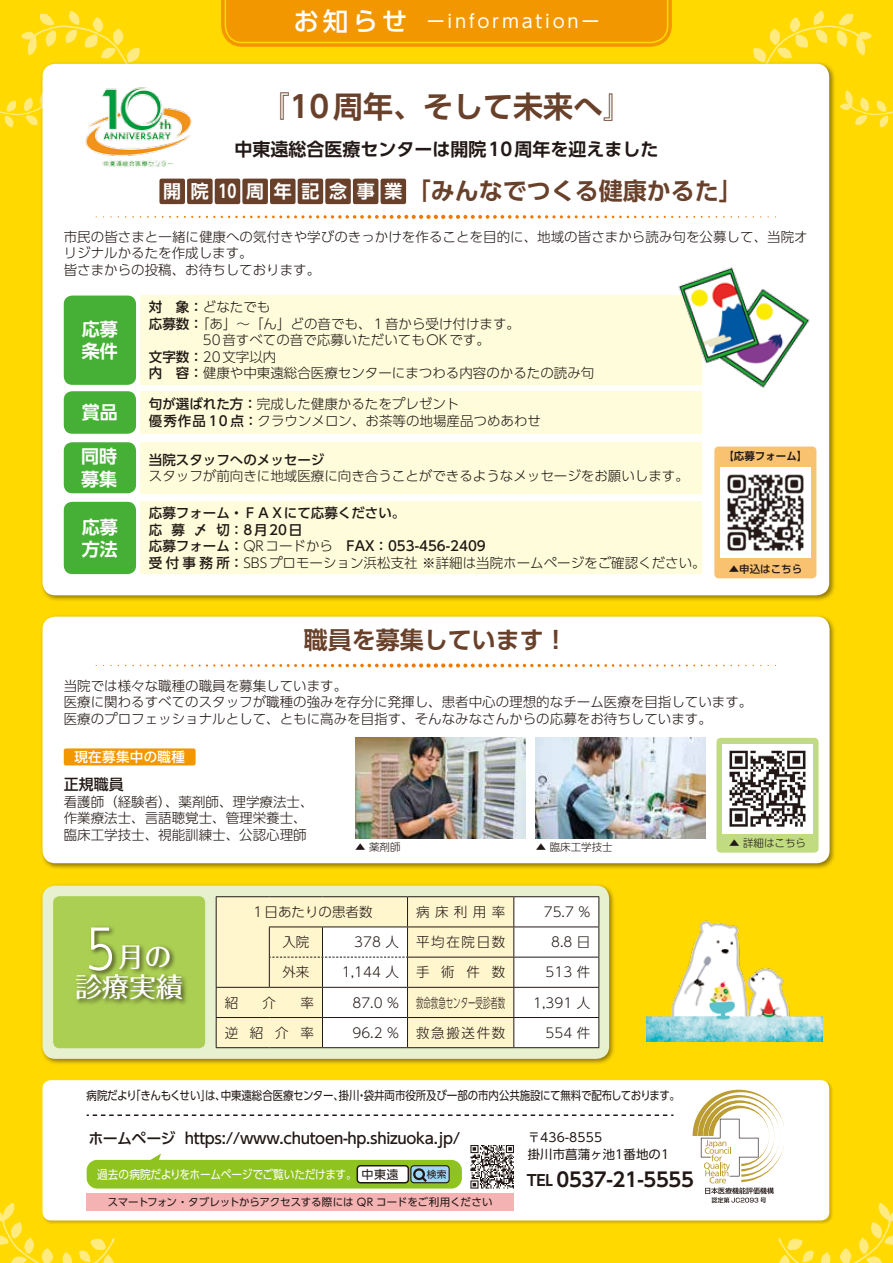
<style>
.page{position:relative;width:893px;height:1263px;background:#ffd900}
.page>*{position:absolute;margin:0;border:0;box-sizing:border-box;transform-origin:0 0}
.t1{font:700 30px "UD Shin Go Pro De";color:#69412b}
.t2{font:500 27px/30px "Folk Pro";color:#fff;text-align:center}
.t3{font:700 24px "UD Shin Go Pro De";color:#69412b}
.t4{font:700 19.5px "UD Shin Go Pro De";letter-spacing:-.02em;color:#221815}
.t5{font:700 18px "UD Shin Go Pro De";color:#221815}
.t6{font:18px "UD Shin Go Pro";letter-spacing:.155em;color:#fff}
.t7{font:700 18px/22.5px "UD Shin Go Pro De";letter-spacing:.27em;color:#fff}
.t8{font:700 18px "UD Shin Go Pro De";letter-spacing:.535em;color:#fff}
.t9{font:500 15px "UD Shin Go Pro";letter-spacing:-.02em;color:#221815}
.t10{font:300 13.5px/16.5px "UD Shin Go Pro";color:#221815}
.t11{font:500 13.5px/16.5px "UD Shin Go Pro";color:#221815}
.t12{font:300 13.5px "UD Shin Go Pro";color:#221815;scale:.55 1}
.t13{font:500 13.5px "UD Shin Go Pro";letter-spacing:.025em;color:#fff}
.t14{font:12.3px/16.6px "UD Shin Go Pro";letter-spacing:.01em;color:#221815}
.t15{font:12px "UD Shin Go Pro";letter-spacing:-.005em;color:#221815;scale:.87 1}
.t16{font:12px "UD Shin Go Pro";letter-spacing:-.02em;color:#fff;scale:.89 1}
.t17{font:10.5px "UD Shin Go Pro";letter-spacing:-.015em;color:#221815}
.t18{font:300 10.5px "UD Shin Go Pro";color:#221815}
.t19{font:700 10.5px "UD Shin Go Pro De";color:#221815}
.t20{font:500 10.5px "UD Shin Go Pro";color:#221815}
.t21{font:9.75px "UD Shin Go Pro";color:#221815}
.s1{font-weight:500;font-size:25.5px}
.s2{font-weight:500}
.s3{font-weight:300}
.s4{font-family:"UD Shin Go Pro";font-weight:300;font-size:54px}
.s5{font-size:15px}
.s6{color:#221815}
</style>
<div class="page">
<svg style="left:221px;top:0;width:451px;height:47px;background:#f39a00"></svg>
<svg style="left:0;top:11px;width:140px;height:117px"></svg>
<svg style="left:0;top:1203px;width:115px;height:60px"></svg>
<svg style="left:753px;top:11px;width:140px;height:117px"></svg>
<div style="left:40px;top:61px;width:796px;height:541px;background:#221815;opacity:.5"></div>
<div style="left:43px;top:64px;width:786px;height:531px;background:#fff;border-radius:13px"></div>
<div style="left:43px;top:1080px;width:790px;height:144px;background:#221815;opacity:.2"></div>
<div style="left:43px;top:1080px;width:786px;height:140px;background:#fff;border-radius:9px"></div>
<div style="left:87px;top:1194px;width:427px;height:17px;background:#f5b2b2"></div>
<svg style="left:693px;top:1090px;width:200px;height:173px"></svg>
<svg style="left:87px;top:1114px;width:586px;height:2px"></svg>
<svg style="left:87px;top:1153px;width:375px;height:35px"></svg>
<svg style="left:470px;top:1145px;width:44px;height:43px"></svg>
<div style="left:40px;top:614px;width:796px;height:256px;background:#221815;opacity:.5"></div>
<div style="left:43px;top:617px;width:787px;height:246px;background:#fff;border-radius:13px"></div>
<div style="left:40px;top:883px;width:576px;height:182px;background:#221815;opacity:.5"></div>
<div style="left:43px;top:885px;width:566px;height:174px;background:#e7f1cf;border-radius:13px"></div>
<svg style="left:199px;top:664px;width:16px;height:3px"></svg>
<svg style="left:664px;top:664px;width:16px;height:3px"></svg>
<svg style="left:221px;top:663px;width:437px;height:5px"></svg>
<div style="left:716px;top:738px;width:103px;height:115px;background:#c1db81;border-radius:4px"></div>
<div style="left:714px;top:446px;width:102px;height:132px;background:#f9c270;border-radius:4px"></div>
<div style="left:53px;top:896px;width:152px;height:152px;background:#aacf52;border-radius:6px"></div>
<div style="left:140px;top:296px;width:562px;height:89px;background:#fffcdb"></div>
<div style="left:140px;top:391px;width:562px;height:43px;background:#fffcdb"></div>
<div style="left:140px;top:442px;width:562px;height:51px;background:#fffcdb"></div>
<div style="left:140px;top:502px;width:562px;height:72px;background:#fffcdb"></div>
<img style="left:723px;top:744px;width:89px;height:89px">
<img style="left:721px;top:468px;width:89px;height:89px">
<img style="left:355px;top:738px;width:170px;height:101px">
<img style="left:647px;top:920px;width:176px;height:122px">
<hr style="left:216px;top:896px;width:53px;height:1px;background:#221815">
<hr style="left:269px;top:896px;width:53px;height:1px;background:#221815">
<hr style="left:322px;top:896px;width:86px;height:1px;background:#221815">
<hr style="left:408px;top:896px;width:106px;height:1px;background:#221815">
<hr style="left:514px;top:896px;width:85px;height:1px;background:#221815">
<svg style="left:216px;top:897px;width:383px;height:151px;background:#f5f0d8"></svg>
<div style="left:74px;top:926px;width:115px;height:81px;background:#221815;opacity:.75"></div>
<div style="left:64px;top:748px;width:132px;height:17px;background:#f39700;border-radius:2px"></div>
<div style="left:159px;top:179px;width:26px;height:25px;background:#69412b;border-radius:2px"></div>
<div style="left:187px;top:179px;width:26px;height:25px;background:#69412b;border-radius:2px"></div>
<div style="left:215px;top:179px;width:25px;height:25px;background:#69412b;border-radius:2px"></div>
<div style="left:242px;top:179px;width:26px;height:25px;background:#69412b;border-radius:2px"></div>
<div style="left:270px;top:179px;width:26px;height:25px;background:#69412b;border-radius:2px"></div>
<div style="left:298px;top:179px;width:25px;height:25px;background:#69412b;border-radius:2px"></div>
<div style="left:325px;top:179px;width:26px;height:25px;background:#69412b;border-radius:2px"></div>
<div style="left:353px;top:179px;width:25px;height:25px;background:#69412b;border-radius:2px"></div>
<div style="left:381px;top:179px;width:25px;height:25px;background:#69412b;border-radius:2px"></div>
<img style="left:536px;top:738px;width:170px;height:101px">
<img style="left:85px;top:87px;width:107px;height:81px">
<svg style="left:199px;top:216px;width:16px;height:2px"></svg>
<svg style="left:162px;top:216px;width:16px;height:2px"></svg>
<svg style="left:664px;top:216px;width:16px;height:2px"></svg>
<svg style="left:221px;top:215px;width:437px;height:4px"></svg>
<div style="left:64px;top:296px;width:72px;height:89px;background:#45b035;border-radius:9px"></div>
<div style="left:64px;top:391px;width:72px;height:43px;background:#45b035;border-radius:9px"></div>
<div style="left:64px;top:442px;width:72px;height:51px;background:#45b035;border-radius:9px"></div>
<div style="left:64px;top:502px;width:72px;height:72px;background:#45b035;border-radius:9px"></div>
<img style="left:672px;top:267px;width:138px;height:121px">
<h3 class="t6" style="left:293px;top:7px;width:308px"><span class="s1">お知らせ</span> ーinformationー</h3>
<h1 class="t1" style="left:260px;top:82px;width:375px">『10周年、そして未来へ』</h1>
<h3 class="t5" style="left:234px;top:134px;width:426px">中東遠総合医療センターは開院10周年を迎えました</h3>
<h3 class="t8" style="left:163px;top:177px;width:241px">開院10周年記念事業</h3>
<h3 class="t3" style="left:407px;top:172px;width:337px">「みんなでつくる健康かるた」</h3>
<p class="t10" style="left:64px;top:228px;width:745px">市民の皆さまと一緒に健康への気付きや学びのきっかけを作ることを目的に、地域の皆さまから読み句を公募して、当院オリジナルかるたを作成します。<br>皆さまからの投稿、お待ちしております。</p>
<h3 class="t7" style="left:82px;top:317px;width:37px">応募条件</h3>
<h3 class="t7" style="left:82px;top:401px;width:37px">賞品</h3>
<h3 class="t7" style="left:81px;top:445px;width:37px">同時募集</h3>
<h3 class="t7" style="left:82px;top:515px;width:37px">応募方法</h3>
<p class="t10" style="left:149px;top:298px;width:447px"><span class="s2">対　象：</span>どなたでも　<br><span class="s2">応募数：</span>「あ」～「ん」どの音でも、１音から受け付けます。<br>　　　　50音すべての音で応募いただいてもOKです。<br><span class="s2">文字数：</span>20文字以内<br><span class="s2">内　容：</span>健康や中東遠総合医療センターにまつわる内容のかるたの読み句</p>
<p class="t10" style="left:149px;top:395px;width:394px"><span class="s2">句が選ばれた方：</span>完成した健康かるたをプレゼント<br><span class="s2">優秀作品 10 点：</span>クラウンメロン、お茶等の地場産品つめあわせ</p>
<p class="t11" style="left:149px;top:451px;width:177px">当院スタッフへのメッセージ</p>
<p class="t10" style="left:149px;top:467px;width:541px">スタッフが前向きに地域医療に向き合うことができるようなメッセージをお願いします。</p>
<p class="t11" style="left:149px;top:504px;width:558px">応募フォーム・ＦＡＸにて応募ください。<br>応 募 〆 切：8月20日<br>応募フォーム：<span class="s3">QRコードから　</span>FAX：053-456-2409<br>受付事務所：<span class="s3">SBSプロモーション浜松支社 ※詳細は当院ホームページをご確認ください。</span></p>
<h3 class="t3" style="left:304px;top:620px;width:266px">職員を募集しています！</h3>
<p class="t19" style="left:723px;top:447px;width:85px">【応募フォーム】</p>
<p class="t20" style="left:729px;top:560px;width:75px">▲申込はこちら</p>
<p class="t10" style="left:64px;top:677px;width:690px">当院では様々な職種の職員を募集しています。<br>医療に関わるすべてのスタッフが職種の強みを存分に発揮し、患者中心の理想的なチーム医療を目指しています。医療のプロフェッショナルとして、ともに高みを目指す、そんなみなさんからの応募をお待ちしています。</p>
<p class="t13" style="left:74px;top:746px;width:112px">現在募集中の職種</p>
<p class="t9" style="left:64px;top:772px;width:61px">正規職員</p>
<p class="t10" style="left:64px;top:793px;width:271px">看護師（経験者）、薬剤師、理学療法士、<br>作業療法士、言語聴覚士、管理栄養士、<br>臨床工学技士、視能訓練士、公認心理師　　</p>
<p class="t18" style="left:355px;top:839px;width:47px">▲ 薬剤師</p>
<p class="t18" style="left:536px;top:839px;width:78px">▲ 臨床工学技士</p>
<h2 class="t2" style="left:75px;top:938px;width:109px"><span class="s4">5</span>月の診療実績</h2>
<p class="t10" style="left:251px;top:903px;width:123px">１日あたりの患者数</p>
<p class="t10" style="left:416px;top:903px;width:91px">病床利用率</p>
<p class="t10" style="left:544px;top:903px;width:48px">75.7 %</p>
<p class="t10" style="left:282px;top:933px;width:28px">入院</p>
<p class="t10" style="left:354px;top:933px;width:46px">378 人</p>
<p class="t10" style="left:416px;top:933px;width:91px">平均在院日数</p>
<p class="t10" style="left:551px;top:933px;width:41px">8.8 日</p>
<p class="t10" style="left:282px;top:963px;width:28px">外来</p>
<p class="t10" style="left:342px;top:963px;width:59px">1,144 人</p>
<p class="t10" style="left:416px;top:963px;width:91px">手術件数</p>
<p class="t10" style="left:546px;top:963px;width:46px">513 件</p>
<p class="t10" style="left:225px;top:994px;width:15px">紹</p>
<p class="t10" style="left:263px;top:994px;width:15px">介</p>
<p class="t10" style="left:300px;top:994px;width:15px">率</p>
<p class="t10" style="left:352px;top:994px;width:48px">87.0 %</p>
<p class="t12" style="left:416px;top:991px;width:164px">救命救急センター受診者数</p>
<p class="t10" style="left:533px;top:994px;width:59px">1,391 人</p>
<p class="t10" style="left:225px;top:1024px;width:91px">逆紹介率</p>
<p class="t10" style="left:352px;top:1024px;width:48px">96.2 %</p>
<p class="t10" style="left:416px;top:1024px;width:91px">救急搬送件数</p>
<p class="t10" style="left:546px;top:1024px;width:46px">554 件</p>
<p class="t15" style="left:87px;top:1086px;width:684px">病院だより「きんもくせい」は、中東遠総合医療センター、掛川・袋井両市役所及び一部の市内公共施設にて無料で配布しております。</p>
<p class="t14" style="left:528px;top:1129px;width:143px">〒436-8555<br>掛川市菖蒲ヶ池1番地の1</p>
<h3 class="t4" style="left:527px;top:1164px;width:169px"><span class="s5">TEL</span> 0537-21-5555</h3>
<p class="t9" style="left:88px;top:1126px;width:373px">ホームページ https://www.chutoen-hp.shizuoka.jp/</p>
<p class="t16" style="left:97px;top:1164px;width:340px">過去の病院だよりをホームページでご覧いただけます。<span class="s6">中東遠</span></p>
<p class="t21" style="left:427px;top:1166px;width:21px">検索</p>
<p class="t17" style="left:108px;top:1194px;width:386px">スマートフォン・タブレットからアクセスする際には QR コードをご利用ください</p>
<p class="t18" style="left:729px;top:834px;width:78px">▲ 詳細はこちら</p>
</div>
